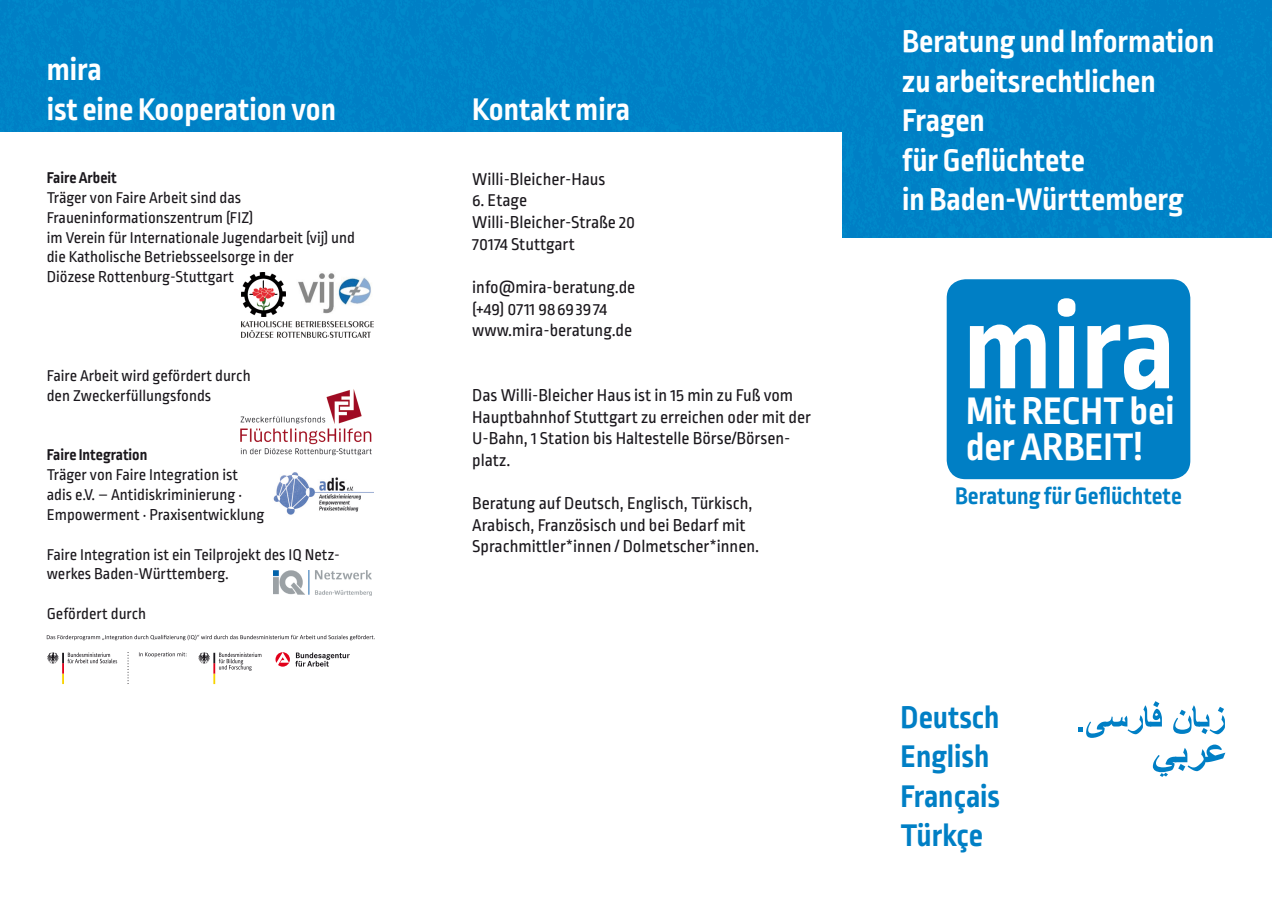
<style>
.page{position:relative;width:1272px;height:902px;background:#fff}
.page>*{position:absolute;margin:0;border:0;box-sizing:border-box;transform-origin:0 0}
.t1{font:700 127.35px "Ropa Sans Pro";color:#fff}
.t2{font:700 40.5px/35.7px "Ropa Sans Pro";color:#fff}
.t3{font:700 33px/39.6px "Ropa Sans Pro";color:#fff}
.t4{font:700 33px/39.6px "Ropa Sans Pro";color:#007fc5}
.t5{font:700 24.9px "Ropa Sans Pro";color:#007fc5}
.t6{font:18px/21.6px "Ropa Sans Pro";color:#1a171c}
.t7{font:16.5px/19.8px "Ropa Sans Pro";color:#1a171c}
.t8{font:700 16.5px "Ropa Sans Pro";color:#1a171c}
</style>
<div class="page">
<div style="left:0;top:0;width:417px;height:132px;background:#0082c6"></div>
<div style="left:417px;top:0;width:425px;height:132px;background:#0082c6"></div>
<div style="left:842px;top:0;width:429px;height:237px;background:#0081c6"></div>
<div style="left:946px;top:279px;width:244px;height:200px;background:#007fc5;border-radius:19px"></div>
<img style="left:240px;top:389px;width:132px;height:66px">
<img style="left:273px;top:570px;width:99px;height:25px">
<svg style="left:47px;top:634px;width:328px;height:6px"></svg>
<svg style="left:275px;top:652px;width:74px;height:14px"></svg>
<svg style="left:47px;top:652px;width:70px;height:32px"></svg>
<svg style="left:198px;top:652px;width:63px;height:32px"></svg>
<svg style="left:128px;top:652px;width:1px;height:32px"></svg>
<svg style="left:139px;top:652px;width:47px;height:5px"></svg>
<img style="left:273px;top:472px;width:100px;height:43px">
<img style="left:298px;top:273px;width:73px;height:41px">
<img style="left:241px;top:272px;width:44px;height:44px">
<img style="left:241px;top:321px;width:132px;height:16px">
<svg style="left:1152px;top:744px;width:73px;height:32px"></svg>
<svg style="left:1173px;top:705px;width:51px;height:29px"></svg>
<svg style="left:1078px;top:701px;width:83px;height:36px"></svg>
<h3 class="t3" style="left:47px;top:52px;width:291px">mira<br>ist eine Kooperation von</h3>
<p class="t8" style="left:47px;top:168px;width:72px">Faire Arbeit</p>
<p class="t7" style="left:47px;top:189px;width:310px">Träger von Faire Arbeit sind das Fraueninformationszentrum (FIZ)<br>im Verein für Internationale Jugendarbeit (vij) und die Katholische Betriebsseelsorge in der<br>Diözese Rottenburg-Stuttgart</p>
<p class="t7" style="left:47px;top:367px;width:205px">Faire Arbeit wird gefördert durch den Zweckerfüllungsfonds</p>
<p class="t8" style="left:47px;top:445px;width:102px">Faire Integration</p>
<p class="t7" style="left:47px;top:466px;width:219px">Träger von Faire Integration ist adis e.V. – Antidiskriminierung ·<br>Empowerment · Praxisentwicklung</p>
<p class="t7" style="left:47px;top:545px;width:294px">Faire Integration ist ein Teilprojekt des IQ Netz&shy;werkes Baden-Württemberg.</p>
<p class="t7" style="left:47px;top:604px;width:101px">Gefördert durch</p>
<h3 class="t3" style="left:472px;top:91px;width:159px">Kontakt mira</h3>
<p class="t6" style="left:472px;top:169px;width:135px">Willi-Bleicher-Haus</p>
<p class="t6" style="left:472px;top:191px;width:164px">6. Etage<br>Willi-Bleicher-Straße 20<br>70174 Stuttgart</p>
<p class="t6" style="left:472px;top:277px;width:165px">info@mira-beratung.de (+49) 0711 98693974 www.mira-beratung.de</p>
<p class="t6" style="left:472px;top:385px;width:340px">Das Willi-Bleicher Haus ist in 15 min zu Fuß vom Hauptbahnhof Stuttgart zu erreichen oder mit der U-Bahn, 1 Station bis Haltestelle Börse/Börsen&shy;platz.</p>
<p class="t6" style="left:472px;top:493px;width:288px">Beratung auf Deutsch, Englisch, Türkisch,<br>Arabisch, Französisch und bei Bedarf mit<br>Sprachmittler*innen / Dolmetscher*innen.</p>
<h3 class="t3" style="left:902px;top:23px;width:314px">Beratung und Information zu arbeitsrechtlichen<br>Fragen<br>für Geflüchtete<br>in Baden-Württemberg</h3>
<h1 class="t1" style="left:963px;top:274px;width:213px">mira</h1>
<h2 class="t2" style="left:966px;top:395px;width:210px">Mit RECHT bei der ARBEIT!</h2>
<h3 class="t5" style="left:955px;top:481px;width:228px">Beratung für Geflüchtete</h3>
<h3 class="t4" style="left:900px;top:698px;width:101px">Deutsch<br>English<br>Français<br>Türkçe</h3>
</div>
